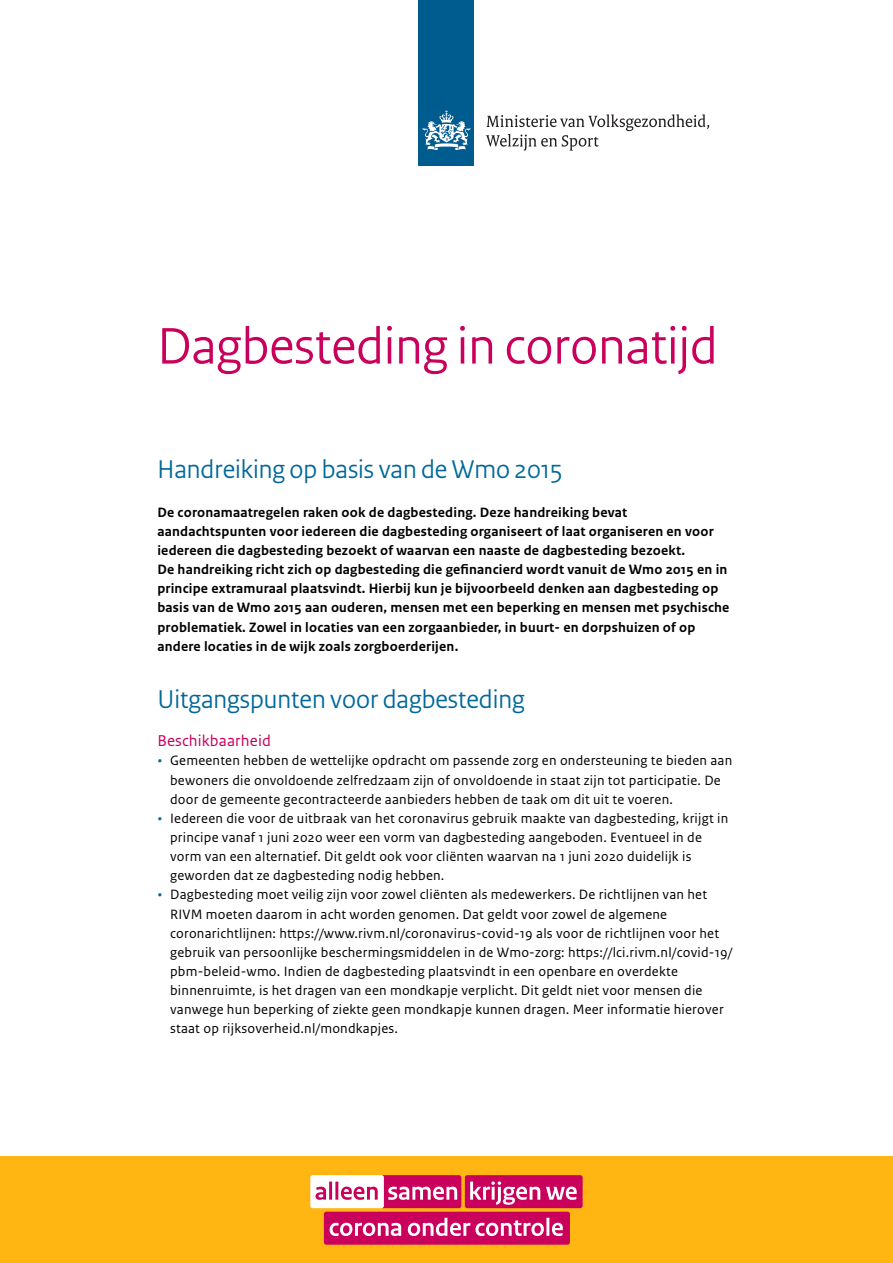
<style>
.page{position:relative;width:893px;height:1263px;background:#fff}
.page>*{position:absolute;margin:0;border:0;box-sizing:border-box;transform-origin:0 0}
.Titel{font:54px "Rijksoverheid Sans Heading";color:#ca005d}
.Kop_3{font:27px "Rijksoverheid Sans Heading";color:#01689b}
.Tussenkop_1{font:27px "Rijksoverheid Sans Heading";color:#01689b}
.Tussenkop_2{font:16.5px "Rijksoverheid Sans Text";letter-spacing:.01em;color:#ca005d}
.t1{font:14.25px/19.2px "Rijksoverheid Sans Text";letter-spacing:.015em;color:#000}
.Inleiding{font:700 14.25px/19.2px "Rijksoverheid Sans Text";letter-spacing:.015em;color:#000}
.s1{font-weight:700;font-style:italic;color:#01689b}
</style>
<div class="page">
<div style="left:419px;top:0;width:55px;height:166px;background:#005b8f"></div>
<svg style="left:423px;top:110px;width:47px;height:40px"></svg>
<svg style="left:486px;top:114px;width:223px;height:37px"></svg>
<div style="left:0;top:1157px;width:893px;height:106px;background:#ffb612"></div>
<div style="left:465px;top:1175px;width:118px;height:33px;background:#ca005d;border-radius:2px"></div>
<div style="left:310px;top:1175px;width:74px;height:33px;background:#fff;border-radius:2px"></div>
<div style="left:324px;top:1212px;width:246px;height:33px;background:#ca005d;border-radius:2px"></div>
<svg style="left:316px;top:1187px;width:10px;height:13px"></svg>
<hr style="left:329px;top:1181px;width:3px;height:19px;background:#ca005d">
<hr style="left:335px;top:1181px;width:3px;height:19px;background:#ca005d">
<svg style="left:341px;top:1175px;width:120px;height:33px"></svg>
<svg style="left:470px;top:1181px;width:70px;height:24px"></svg>
<svg style="left:546px;top:1186px;width:31px;height:14px"></svg>
<svg style="left:330px;top:1223px;width:71px;height:13px"></svg>
<svg style="left:408px;top:1218px;width:136px;height:18px"></svg>
<hr style="left:546px;top:1218px;width:3px;height:18px;background:#fff">
<svg style="left:552px;top:1223px;width:11px;height:13px"></svg>
<p class="Titel" style="left:157px;top:315px;width:562px">Dagbesteding in coronatijd</p>
<h1 class="Kop_3" style="left:157px;top:454px;width:407px">Handreiking op basis van de Wmo 2015</h1>
<p class="Inleiding" style="left:157px;top:503px;width:574px">De coronamaatregelen raken ook de dagbesteding. Deze handreiking bevat aandachtspunten voor iedereen die dagbesteding organiseert of laat organiseren en voor iedereen die dagbesteding bezoekt of waarvan een naaste de dagbesteding bezoekt.<br>De handreiking richt zich op dagbesteding die gefinancierd wordt vanuit de Wmo 2015 en in principe extramuraal plaatsvindt. Hierbij kun je bijvoorbeeld denken aan dagbesteding op basis van de Wmo 2015 aan ouderen, mensen met een beperking en mensen met psychische problematiek. Zowel in locaties van een zorgaanbieder, in buurt- en dorpshuizen of op andere locaties in de wijk zoals zorgboerderijen.</p>
<p class="Tussenkop_1" style="left:157px;top:684px;width:369px">Uitgangspunten voor dagbesteding</p>
<h2 class="Tussenkop_2" style="left:157px;top:731px;width:115px">Beschikbaarheid</h2>
<p class="t1" style="left:170px;top:751px;width:564px;text-indent:-13px"><span class="s1">•</span> Gemeenten hebben de wettelijke opdracht om passende zorg en ondersteuning te bieden aan bewoners die onvoldoende zelfredzaam zijn of onvoldoende in staat zijn tot participatie. De door de gemeente gecontracteerde aanbieders hebben de taak om dit uit te voeren.</p>
<p class="t1" style="left:170px;top:809px;width:560px;text-indent:-13px"><span class="s1">•</span> Iedereen die voor de uitbraak van het coronavirus gebruik maakte van dagbesteding, krijgt in principe vanaf 1 juni 2020 weer een vorm van dagbesteding aangeboden. Eventueel in de vorm van een alternatief. Dit geldt ook voor cliënten waarvan na 1 juni 2020 duidelijk is geworden dat ze dagbesteding nodig hebben.</p>
<p class="t1" style="left:170px;top:885px;width:564px;text-indent:-13px"><span class="s1">•</span> Dagbesteding moet veilig zijn voor zowel cliënten als medewerkers. De richtlijnen van het RIVM moeten daarom in acht worden genomen. Dat geldt voor zowel de algemene coronarichtlijnen: https://www.rivm.nl/coronavirus-covid-19 als voor de richtlijnen voor het gebruik van persoonlijke beschermingsmiddelen in de Wmo-zorg: https://lci.rivm.nl/covid-19/ pbm-beleid-wmo. Indien de dagbesteding plaatsvindt in een openbare en overdekte binnenruimte, is het dragen van een mondkapje verplicht. Dit geldt niet voor mensen die vanwege hun beperking of ziekte geen mondkapje kunnen dragen. Meer informatie hierover staat op rijksoverheid.nl/mondkapjes.</p>
</div>
